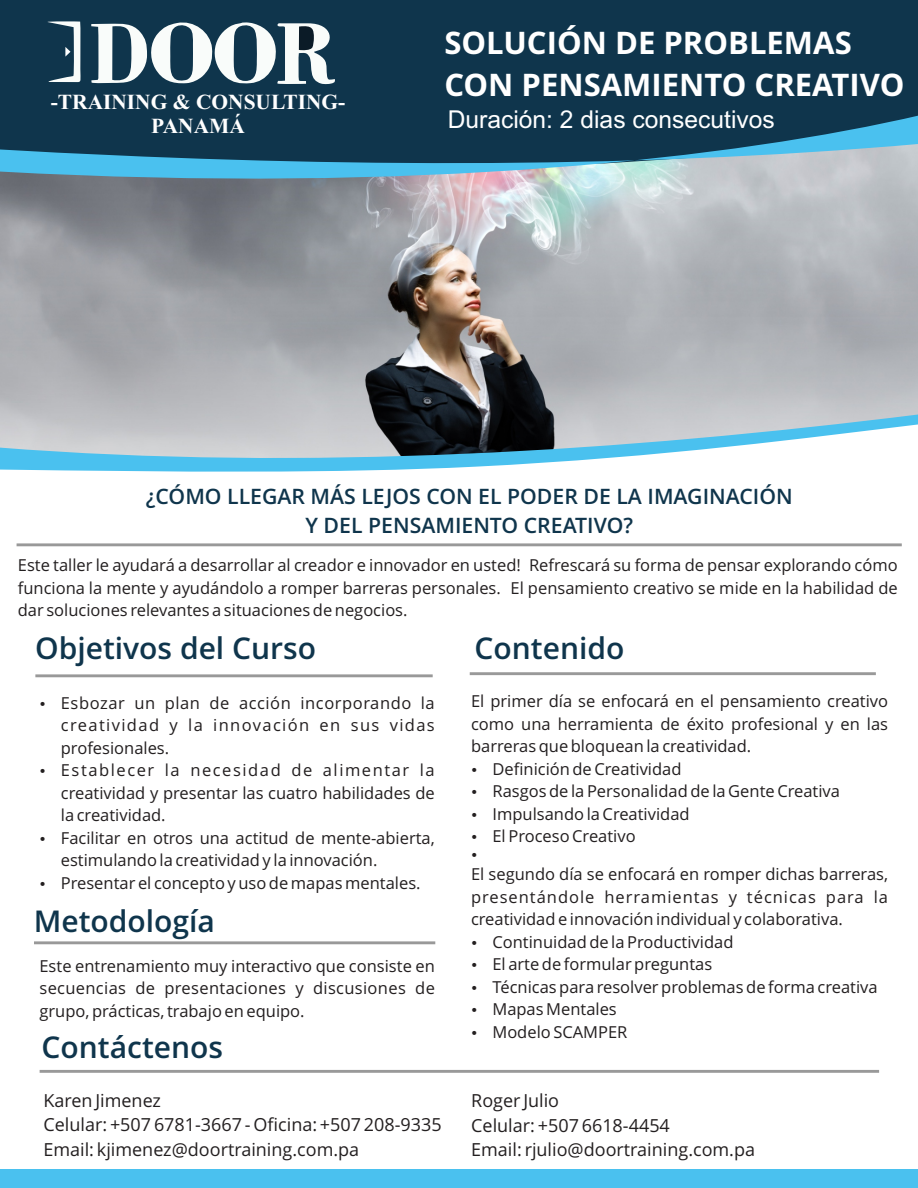
<style>
.page{position:relative;width:918px;height:1188px;background:#fff}
.page>*{position:absolute;margin:0;border:0;box-sizing:border-box;transform-origin:0 0}
.t1{font:700 31.05px/42.3px "Open Sans";color:#fff}
.t2{font:600 30px "Open Sans";color:#0f354c}
.t3{font:24.6px "Arial";color:#fff}
.t4{font:700 21.45px/23.7px "Times New Roman";color:#fff;text-align:center}
.t5{font:600 21.3px/29px "Open Sans";color:#0f354c;text-align:center}
.t6{font:18px/24.5px "Open Sans";color:#231f20}
.t7{font:16.5px/22.5px "Open Sans";color:#231f20;text-align:justify}
.t8{font:16.5px "Open Sans";letter-spacing:.06em;color:#231f20}
</style>
<div class="page">
<img style="left:0;top:194px;width:918px;height:215px">
<svg style="left:0;top:409px;width:918px;height:63px"></svg>
<div style="left:0;top:0;width:918px;height:100px;background:#0f354c"></div>
<svg style="left:0;top:100px;width:918px;height:94px;background:#446d82"></svg>
<svg style="left:91px;top:20px;width:244px;height:64px"></svg>
<svg style="left:47px;top:21px;width:35px;height:61px"></svg>
<hr style="left:17px;top:543px;width:885px;height:3px;background:#999">
<hr style="left:35px;top:674px;width:398px;height:3px;background:#999">
<hr style="left:470px;top:672px;width:406px;height:3px;background:#999">
<hr style="left:34px;top:941px;width:401px;height:3px;background:#999">
<hr style="left:40px;top:1070px;width:839px;height:3px;background:#999">
<div style="left:0;top:1169px;width:918px;height:19px;background:#4ac1ef"></div>
<h3 class="t4" style="left:51px;top:92px;width:296px">-TRAINING &amp; CONSULTING-<br>PANAMÁ</h3>
<h1 class="t1" style="left:444px;top:25px;width:461px">SOLUCIÓN DE PROBLEMAS<br>CON PENSAMIENTO CREATIVO</h1>
<h3 class="t3" style="left:448px;top:110px;width:329px">Duración: 2 dias consecutivos</h3>
<p class="t5" style="left:146px;top:484px;width:648px">¿CÓMO LLEGAR MÁS LEJOS CON EL PODER DE LA IMAGINACIÓN<br>Y DEL PENSAMIENTO CREATIVO?</p>
<p class="t7" style="left:18px;top:556px;width:881px">Este taller le ayudará a desarrollar al creador e innovador en usted! Refrescará su forma de pensar explorando cómo funciona la mente y ayudándolo a romper barreras personales. El pensamiento creativo se mide en la habilidad de dar soluciones relevantes a situaciones de negocios.</p>
<h2 class="t2" style="left:35px;top:636px;width:282px">Objetivos del Curso</h2>
<h2 class="t2" style="left:475px;top:636px;width:151px">Contenido</h2>
<p class="t7" style="left:61px;top:693px;width:375px;text-align:left">Esbozar un plan de acción incorporando la creatividad y la innovación en sus vidas profesionales.<br>Establecer la necesidad de alimentar la creatividad y presentar las cuatro habilidades de la creatividad.<br>Facilitar en otros una actitud de mente-abierta, estimulando la creatividad y la innovación.<br>Presentar el concepto y uso de mapas mentales.</p>
<p class="t7" style="left:471px;top:692px;width:419px">El primer día se enfocará en el pensamiento creativo</p>
<p class="t7" style="left:471px;top:714px;width:419px">como una herramienta de éxito profesional y en las</p>
<p class="t7" style="left:471px;top:737px;width:282px">barreras que bloquean la creatividad.</p>
<p class="t7" style="left:492px;top:759px;width:191px">Definición de Creatividad</p>
<p class="t7" style="left:492px;top:782px;width:349px">Rasgos de la Personalidad de la Gente Creativa</p>
<p class="t7" style="left:492px;top:804px;width:199px">Impulsando la Creatividad</p>
<p class="t7" style="left:492px;top:827px;width:145px">El Proceso Creativo</p>
<p class="t7" style="left:471px;top:865px;width:419px">El segundo día se enfocará en romper dichas barreras,</p>
<p class="t8" style="left:471px;top:890px;width:419px">presentándole herramientas y técnicas para la</p>
<p class="t7" style="left:471px;top:910px;width:373px">creatividad e innovación individual y colaborativa.</p>
<p class="t7" style="left:492px;top:932px;width:243px">Continuidad de la Productividad</p>
<p class="t7" style="left:492px;top:955px;width:221px">El arte de formular preguntas</p>
<p class="t7" style="left:492px;top:977px;width:387px">Técnicas para resolver problemas de forma creativa</p>
<p class="t7" style="left:492px;top:999px;width:126px">Mapas Mentales</p>
<p class="t7" style="left:492px;top:1022px;width:137px">Modelo SCAMPER</p>
<h2 class="t2" style="left:34px;top:909px;width:183px">Metodología</h2>
<p class="t7" style="left:39px;top:956px;width:397px">Este entrenamiento muy interactivo que consiste en secuencias de presentaciones y discusiones de grupo, prácticas, trabajo en equipo.</p>
<h2 class="t2" style="left:42px;top:1035px;width:183px">Contáctenos</h2>
<p class="t6" style="left:43px;top:1090px;width:400px">Karen Jimenez<br>Celular: +507 6781-3667 - Oficina: +507 208-9335<br>Email: kjimenez@doortraining.com.pa</p>
<p class="t6" style="left:471px;top:1090px;width:285px">Roger Julio<br>Celular: +507 6618-4454<br>Email: rjulio@doortraining.com.pa</p>
</div>
